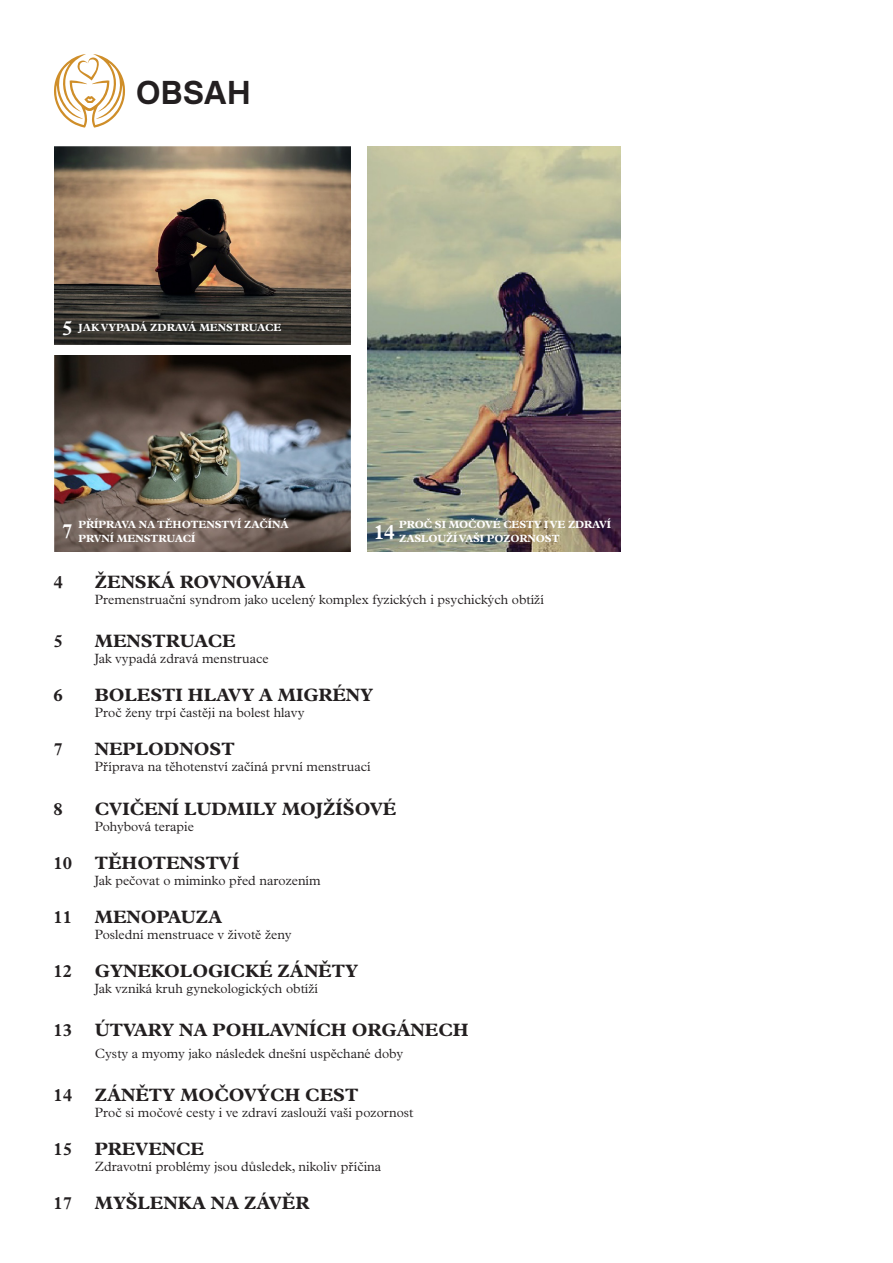
<style>
.page{position:relative;width:893px;height:1263px;background:#fff}
.page>*{position:absolute;margin:0;border:0;box-sizing:border-box;transform-origin:0 0}
.typ_stránky{font:600 33px "Basier Circle";color:#231f20}
.podnadpis{font:700 21px "Plantin MT Pro";color:#fff}
.text{font:700 18px "Plantin MT Pro";color:#231f20}
.text-2{font:300 13.5px "Plantin MT Pro";color:#231f20}
.obsah_podnadpis{font:700 10.5px "Plantin MT Pro";color:#fff}
.podnadpis-2{font:700 10.5px "Plantin MT Pro";letter-spacing:-.01em;color:#fff}
</style>
<div class="page">
<svg style="left:54px;top:54px;width:71px;height:74px"></svg>
<img style="left:54px;top:355px;width:297px;height:197px">
<img style="left:367px;top:146px;width:253px;height:406px">
<img style="left:54px;top:146px;width:297px;height:199px">
<p class="typ_stránky" style="left:136px;top:72px;width:116px">OBSAH</p>
<p class="podnadpis" style="left:62px;top:315px;width:12px">5</p>
<p class="obsah_podnadpis" style="left:79px;top:321px;width:204px">JAK VYPADÁ ZDRAVÁ MENSTRUACE</p>
<p class="obsah_podnadpis" style="left:79px;top:518px;width:211px">PŘÍPRAVA NA TĚHOTENSTVÍ ZAČÍNÁ</p>
<p class="obsah_podnadpis" style="left:79px;top:532px;width:118px">PRVNÍ MENSTRUACÍ</p>
<p class="podnadpis-2" style="left:399px;top:518px;width:213px">PROČ SI MOČOVÉ CESTY I VE ZDRAVÍ</p>
<p class="podnadpis-2" style="left:399px;top:532px;width:162px">ZASLOUŽÍ VAŠI POZORNOST</p>
<p class="podnadpis" style="left:62px;top:518px;width:12px">7</p>
<p class="podnadpis" style="left:374px;top:519px;width:23px">14</p>
<p class="text" style="left:54px;top:571px;width:11px">4</p>
<p class="text" style="left:95px;top:571px;width:212px">ŽENSKÁ ROVNOVÁHA</p>
<p class="text-2" style="left:95px;top:592px;width:451px">Premenstruační syndrom jako ucelený komplex fyzických i psychických obtíží</p>
<p class="text" style="left:54px;top:630px;width:11px">5</p>
<p class="text" style="left:95px;top:630px;width:142px">MENSTRUACE</p>
<p class="text-2" style="left:95px;top:651px;width:175px">Jak vypadá zdravá menstruace</p>
<p class="text" style="left:54px;top:684px;width:11px">6</p>
<p class="text" style="left:95px;top:684px;width:280px">BOLESTI HLAVY A MIGRÉNY</p>
<p class="text-2" style="left:95px;top:705px;width:211px">Proč ženy trpí častěji na bolest hlavy</p>
<p class="text" style="left:54px;top:738px;width:11px">7</p>
<p class="text" style="left:95px;top:738px;width:141px">NEPLODNOST</p>
<p class="text-2" style="left:95px;top:759px;width:277px">Příprava na těhotenství začíná první menstruací</p>
<p class="text" style="left:54px;top:798px;width:11px">8</p>
<p class="text" style="left:95px;top:798px;width:303px">CVIČENÍ LUDMILY MOJŽÍŠOVÉ</p>
<p class="text-2" style="left:95px;top:818px;width:101px">Pohybová terapie</p>
<p class="text" style="left:54px;top:852px;width:187px">10 TĚHOTENSTVÍ</p>
<p class="text-2" style="left:95px;top:872px;width:227px">Jak pečovat o miminko před narozením</p>
<p class="text" style="left:54px;top:906px;width:170px">11 MENOPAUZA</p>
<p class="text-2" style="left:95px;top:926px;width:198px">Poslední menstruace v životě ženy</p>
<p class="text" style="left:54px;top:960px;width:306px">12 GYNEKOLOGICKÉ ZÁNĚTY</p>
<p class="text-2" style="left:95px;top:980px;width:225px">Jak vzniká kruh gynekologických obtíží</p>
<p class="text" style="left:54px;top:1019px;width:416px">13 ÚTVARY NA POHLAVNÍCH ORGÁNECH</p>
<p class="text-2" style="left:95px;top:1045px;width:310px">Cysty a myomy jako následek dnešní uspěchané doby</p>
<p class="text" style="left:54px;top:1084px;width:306px">14 ZÁNĚTY MOČOVÝCH CEST</p>
<p class="text-2" style="left:95px;top:1105px;width:320px">Proč si močové cesty i ve zdraví zaslouží vaši pozornost</p>
<p class="text" style="left:54px;top:1138px;width:152px">15 PREVENCE</p>
<p class="text-2" style="left:95px;top:1159px;width:288px">Zdravotní problémy jsou důsledek, nikoliv příčina</p>
<p class="text" style="left:54px;top:1192px;width:257px">17 MYŠLENKA NA ZÁVĚR</p>
</div>
